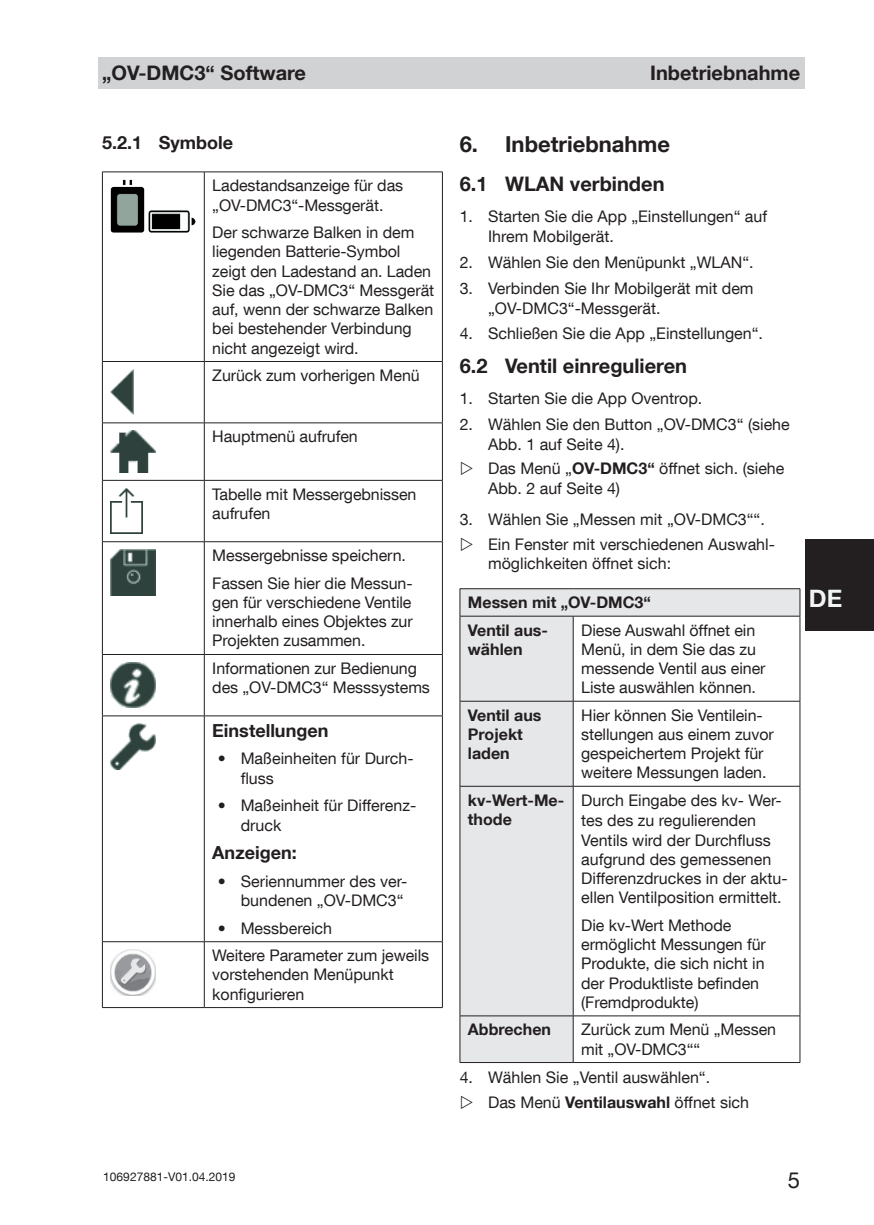
<style>
.page{position:relative;width:874px;height:1225px;background:#fff}
.page>*{position:absolute;margin:0;border:0;box-sizing:border-box;transform-origin:0 0}
.t1{font:700 24px "Helvetica Neue LT Com";color:#f2f3f4}
.t2{font:700 22px "Helvetica Neue LT Com";color:#231f20}
.t3{font:22px "Helvetica Neue LT Com";color:#231f20}
.t4{font:700 20px "Helvetica Neue LT Com";color:#231f20}
.t5{font:700 18px "Helvetica Neue LT Com";color:#231f20}
.t6{font:16px/19.2px "Helvetica Neue LT Com";letter-spacing:-.005em;color:#231f20}
.t7{font:700 16px/19.2px "Helvetica Neue LT Com";color:#231f20}
.t8{font:12px "Helvetica Neue LT Com";color:#231f20}
.s1{font-weight:700}
</style>
<div class="page">
<div style="left:98px;top:57px;width:705px;height:31px;background:#d1d2d4"></div>
<hr style="left:102px;top:172px;width:102px;height:1px;background:#231f20">
<hr style="left:102px;top:172px;width:1px;height:189px;background:#231f20">
<hr style="left:204px;top:172px;width:238px;height:1px;background:#231f20">
<hr style="left:204px;top:172px;width:1px;height:189px;background:#231f20">
<hr style="left:442px;top:172px;width:1px;height:189px;background:#231f20">
<hr style="left:102px;top:361px;width:102px;height:1px;background:#231f20">
<hr style="left:102px;top:362px;width:1px;height:60px;background:#231f20">
<hr style="left:204px;top:361px;width:238px;height:1px;background:#231f20">
<hr style="left:204px;top:362px;width:1px;height:60px;background:#231f20">
<hr style="left:442px;top:362px;width:1px;height:60px;background:#231f20">
<hr style="left:102px;top:422px;width:102px;height:1px;background:#231f20">
<hr style="left:102px;top:423px;width:1px;height:57px;background:#231f20">
<hr style="left:204px;top:422px;width:238px;height:1px;background:#231f20">
<hr style="left:204px;top:423px;width:1px;height:57px;background:#231f20">
<hr style="left:442px;top:423px;width:1px;height:57px;background:#231f20">
<hr style="left:102px;top:480px;width:102px;height:1px;background:#231f20">
<hr style="left:102px;top:480px;width:1px;height:61px;background:#231f20">
<hr style="left:204px;top:480px;width:238px;height:1px;background:#231f20">
<hr style="left:204px;top:480px;width:1px;height:61px;background:#231f20">
<hr style="left:442px;top:480px;width:1px;height:61px;background:#231f20">
<hr style="left:102px;top:541px;width:102px;height:1px;background:#231f20">
<hr style="left:102px;top:542px;width:1px;height:112px;background:#231f20">
<hr style="left:204px;top:541px;width:238px;height:1px;background:#231f20">
<hr style="left:204px;top:542px;width:1px;height:112px;background:#231f20">
<hr style="left:442px;top:542px;width:1px;height:112px;background:#231f20">
<hr style="left:102px;top:654px;width:102px;height:1px;background:#231f20">
<hr style="left:102px;top:655px;width:1px;height:60px;background:#231f20">
<hr style="left:204px;top:654px;width:238px;height:1px;background:#231f20">
<hr style="left:204px;top:655px;width:1px;height:60px;background:#231f20">
<hr style="left:442px;top:655px;width:1px;height:60px;background:#231f20">
<hr style="left:102px;top:715px;width:102px;height:1px;background:#231f20">
<hr style="left:102px;top:716px;width:1px;height:225px;background:#231f20">
<hr style="left:204px;top:715px;width:238px;height:1px;background:#231f20">
<hr style="left:204px;top:716px;width:1px;height:225px;background:#231f20">
<hr style="left:442px;top:716px;width:1px;height:225px;background:#231f20">
<hr style="left:102px;top:941px;width:102px;height:1px;background:#231f20">
<hr style="left:102px;top:942px;width:1px;height:65px;background:#231f20">
<hr style="left:204px;top:941px;width:238px;height:1px;background:#231f20">
<hr style="left:204px;top:942px;width:1px;height:65px;background:#231f20">
<hr style="left:442px;top:942px;width:1px;height:65px;background:#231f20">
<hr style="left:102px;top:1007px;width:102px;height:1px;background:#231f20">
<hr style="left:204px;top:1007px;width:238px;height:1px;background:#231f20">
<img style="left:110px;top:180px;width:85px;height:52px">
<img style="left:110px;top:369px;width:24px;height:46px">
<img style="left:110px;top:431px;width:46px;height:41px">
<img style="left:110px;top:488px;width:33px;height:46px">
<img style="left:110px;top:550px;width:46px;height:45px">
<img style="left:110px;top:662px;width:46px;height:46px">
<img style="left:110px;top:724px;width:46px;height:45px">
<img style="left:110px;top:949px;width:46px;height:46px">
<svg style="left:460px;top:589px;width:339px;height:473px"></svg>
<hr style="left:459px;top:588px;width:114px;height:1px;background:#231f20">
<svg style="left:459px;top:589px;width:1px;height:27px"></svg>
<hr style="left:573px;top:588px;width:226px;height:1px;background:#231f20">
<svg style="left:799px;top:540px;width:74px;height:90px"></svg>
<hr style="left:459px;top:616px;width:114px;height:1px;background:#231f20">
<hr style="left:459px;top:616px;width:1px;height:85px;background:#231f20">
<hr style="left:573px;top:616px;width:226px;height:1px;background:#231f20">
<hr style="left:572px;top:616px;width:1px;height:85px;background:#231f20">
<hr style="left:799px;top:616px;width:1px;height:85px;background:#231f20">
<hr style="left:459px;top:701px;width:114px;height:1px;background:#231f20">
<hr style="left:459px;top:701px;width:1px;height:85px;background:#231f20">
<hr style="left:573px;top:701px;width:226px;height:1px;background:#231f20">
<hr style="left:572px;top:701px;width:1px;height:85px;background:#231f20">
<hr style="left:799px;top:701px;width:1px;height:85px;background:#231f20">
<hr style="left:459px;top:786px;width:114px;height:1px;background:#231f20">
<hr style="left:459px;top:786px;width:1px;height:229px;background:#231f20">
<hr style="left:573px;top:786px;width:226px;height:1px;background:#231f20">
<hr style="left:572px;top:786px;width:1px;height:229px;background:#231f20">
<hr style="left:799px;top:786px;width:1px;height:229px;background:#231f20">
<hr style="left:459px;top:1015px;width:114px;height:1px;background:#231f20">
<hr style="left:459px;top:1016px;width:1px;height:46px;background:#231f20">
<hr style="left:573px;top:1015px;width:226px;height:1px;background:#231f20">
<hr style="left:572px;top:1016px;width:1px;height:46px;background:#231f20">
<hr style="left:799px;top:1016px;width:1px;height:46px;background:#231f20">
<hr style="left:459px;top:1062px;width:114px;height:1px;background:#231f20">
<hr style="left:573px;top:1062px;width:226px;height:1px;background:#231f20">
<p class="t4" style="left:102px;top:60px;width:205px">„OV-DMC3“ Software</p>
<p class="t4" style="left:649px;top:60px;width:151px">Inbetriebnahme</p>
<p class="t5" style="left:102px;top:131px;width:133px">5.2.1 Symbole</p>
<p class="t6" style="left:212px;top:176px;width:192px">Ladestandsanzeige für das „OV-DMC3“-Messgerät.</p>
<p class="t6" style="left:212px;top:223px;width:223px">Der schwarze Balken in dem liegenden Batterie-Symbol zeigt den Ladestand an. Laden<br>Sie das „OV-DMC3“ Messgerät auf, wenn der schwarze Balken bei bestehender Verbindung nicht angezeigt wird.</p>
<p class="t6" style="left:212px;top:365px;width:209px">Zurück zum vorherigen Menü</p>
<p class="t6" style="left:212px;top:426px;width:147px">Hauptmenü aufrufen</p>
<p class="t6" style="left:212px;top:484px;width:206px">Tabelle mit Messergebnissen aufrufen</p>
<p class="t6" style="left:212px;top:541px;width:202px;line-height:27.6px">Messergebnisse speichern.<br>Fassen Sie hier die Messun-</p>
<p class="t6" style="left:212px;top:592px;width:202px;text-align:justify">gen für verschiedene Ventile innerhalb eines Objektes zur Projekten zusammen.</p>
<p class="t6" style="left:212px;top:658px;width:219px">Informationen zur Bedienung des „OV-DMC3“ Messsystems</p>
<p class="t5" style="left:212px;top:719px;width:117px">Einstellungen</p>
<p class="t6" style="left:240px;top:749px;width:174px;text-indent:-23px">• Maßeinheiten für Durch&shy;fluss</p>
<p class="t6" style="left:240px;top:795px;width:177px;text-indent:-23px">• Maßeinheit für Differenz&shy;druck</p>
<p class="t5" style="left:212px;top:841px;width:86px">Anzeigen:</p>
<p class="t6" style="left:218px;top:871px;width:191px;text-align:right">• Seriennummer des ver&shy;bundenen „OV-DMC3“</p>
<p class="t6" style="left:212px;top:914px;width:218px;line-height:27.4px;text-indent:6px">• Messbereich<br>Weitere Parameter zum jeweils</p>
<p class="t6" style="left:212px;top:964px;width:183px">vorstehenden Menüpunkt konfigurieren</p>
<h2 class="t2" style="left:459px;top:130px;width:212px">6. Inbetriebnahme</h2>
<p class="t4" style="left:459px;top:171px;width:206px">6.1 WLAN verbinden</p>
<p class="t6" style="left:488px;top:206px;width:280px;line-height:20px;text-indent:-28px">1. Starten Sie die App „Einstellungen“ auf<br>Ihrem Mobilgerät.</p>
<p class="t6" style="left:459px;top:252px;width:295px">2. Wählen Sie den Menüpunkt „WLAN“.</p>
<p class="t6" style="left:488px;top:277px;width:267px;line-height:20px;text-indent:-28px">3. Verbinden Sie Ihr Mobilgerät mit dem „OV-DMC3“-Messgerät.</p>
<p class="t6" style="left:459px;top:323px;width:305px">4. Schließen Sie die App „Einstellungen“.</p>
<p class="t4" style="left:459px;top:353px;width:229px">6.2 Ventil einregulieren</p>
<p class="t6" style="left:459px;top:388px;width:244px">1. Starten Sie die App Oventrop.</p>
<p class="t6" style="left:488px;top:413px;width:303px;line-height:20px;text-indent:-28px">2. Wählen Sie den Button „OV-DMC3“ (siehe<br>Abb. 1 auf Seite 4).</p>
<p class="t6" style="left:488px;top:459px;width:298px">Das Menü „<span class="s1">OV-DMC3“</span> öffnet sich. (siehe<br>Abb. 2 auf Seite 4)</p>
<p class="t6" style="left:488px;top:506px;width:288px;line-height:24.8px;text-indent:-28px">3. Wählen Sie „Messen mit „OV-DMC3““.<br>Ein Fenster mit verschiedenen Auswahl-</p>
<p class="t6" style="left:488px;top:553px;width:184px">möglichkeiten öffnet sich:</p>
<p class="t7" style="left:467px;top:588px;width:184px;line-height:27.4px">Messen mit „OV-DMC3“<br>Ventil aus-</p>
<p class="t7" style="left:467px;top:639px;width:56px">wählen</p>
<p class="t6" style="left:581px;top:620px;width:186px">Diese Auswahl öffnet ein<br>Menü, in dem Sie das zu messende Ventil aus einer<br>Liste auswählen können.</p>
<p class="t7" style="left:467px;top:705px;width:75px">Ventil aus<br>Projekt laden</p>
<p class="t6" style="left:581px;top:705px;width:194px">Hier können Sie Ventilein&shy;stellungen aus einem zuvor gespeichertem Projekt für weitere Messungen laden.</p>
<p class="t7" style="left:467px;top:790px;width:98px">kv-Wert-Me&shy;thode</p>
<p class="t6" style="left:581px;top:790px;width:208px">Durch Eingabe des kv- Wer&shy;tes des zu regulierenden<br>Ventils wird der Durchfluss aufgrund des gemessenen<br>Differenzdruckes in der aktu&shy;ellen Ventilposition ermittelt.</p>
<p class="t6" style="left:581px;top:915px;width:186px">Die kv-Wert Methode ermöglicht Messungen für<br>Produkte, die sich nicht in der Produktliste befinden (Fremdprodukte)</p>
<p class="t7" style="left:467px;top:1019px;width:84px">Abbrechen</p>
<p class="t6" style="left:581px;top:1019px;width:196px">Zurück zum Menü „Messen mit „OV-DMC3““</p>
<p class="t6" style="left:488px;top:1064px;width:262px;line-height:24.8px;text-indent:-28px">4. Wählen Sie „Ventil auswählen“.<br>Das Menü <span class="s1">Ventilauswahl</span> öffnet sich</p>
<h1 class="t1" style="left:808px;top:583px;width:35px">DE</h1>
<p class="t8" style="left:103px;top:1169px;width:134px">106927881-V01.04.2019</p>
<h2 class="t3" style="left:787px;top:1167px;width:14px">5</h2>
</div>
